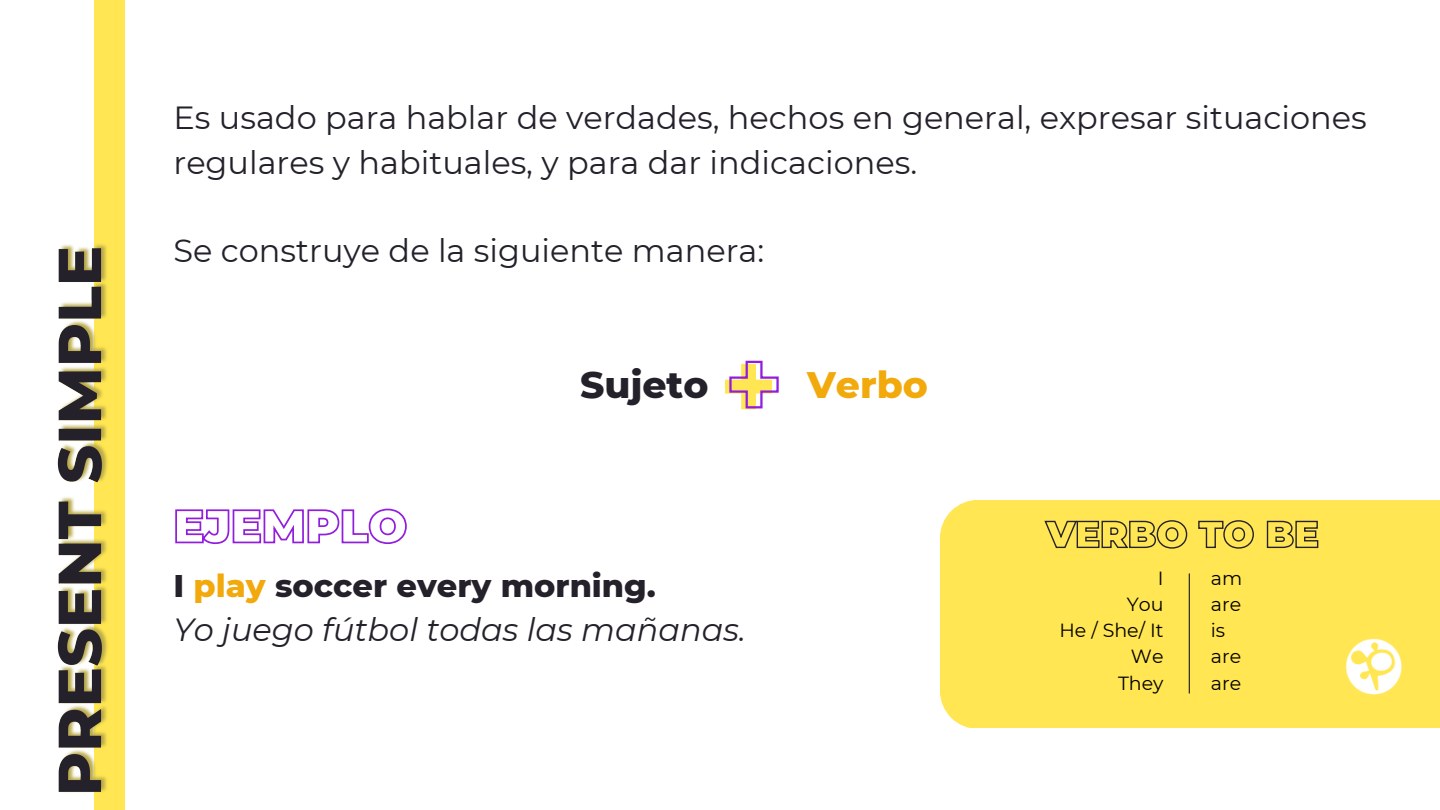
<style>
.page{position:relative;width:1440px;height:810px;background:#fff}
.page>*{position:absolute;margin:0;border:0;box-sizing:border-box;transform-origin:0 0}
.t1{font:800 95.5px "Montserrat";color:#ffe652}
.t2{font:800 37.6px "Montserrat";color:#24212b}
.t3{font:800 37.6px "Montserrat";color:#f2a90c}
.t4{font:32px/44.2px "Montserrat";color:#24212b}
.t5{font:italic 32px/44.2px "Montserrat";color:#24212b}
.t6{font:19px/26.2px "Montserrat";color:#000;text-align:right}
.s1{font-weight:800;font-style:normal}
.s2{font-weight:800;font-style:normal;color:#f2a90c}
</style>
<div class="page">
<div style="left:94px;top:0;width:30px;height:810px;background:#ffe652"></div>
<div style="left:940px;top:500px;width:500px;height:228px;background:#ffe652"></div>
<img style="left:57px;top:239px;width:68px;height:561px">
<svg style="left:175px;top:508px;width:232px;height:37px"></svg>
<svg style="left:729px;top:360px;width:50px;height:49px"></svg>
<svg style="left:1043px;top:519px;width:276px;height:30px;background:#d3be4a"></svg>
<hr style="left:1189px;top:573px;width:1px;height:120px;background:#000">
<img style="left:1340px;top:633px;width:66px;height:66px">
<p class="t4" style="left:174px;top:96px;width:1195px">Es usado para hablar de verdades, hechos en general, expresar situaciones regulares y habituales, y para dar indicaciones.</p>
<p class="t4" style="left:174px;top:228px;width:592px">Se construye de la siguiente manera:</p>
<h1 class="t1" style="left:719px;top:328px;width:60px">+</h1>
<p class="t2" style="left:580px;top:361px;width:130px">Sujeto</p>
<p class="t3" style="left:807px;top:361px;width:122px">Verbo</p>
<p class="t5" style="left:174px;top:563px;width:574px"><span class="s1">I</span> <span class="s2">play</span> <span class="s1">soccer every morning.<br></span>Yo juego fútbol todas las mañanas.</p>
<p class="t6" style="left:1060px;top:565px;width:106px">I<br>You<br>He / She/ It<br>We<br>They</p>
<p class="t6" style="left:1211px;top:565px;width:33px;text-align:left">am are is are are</p>
</div>
